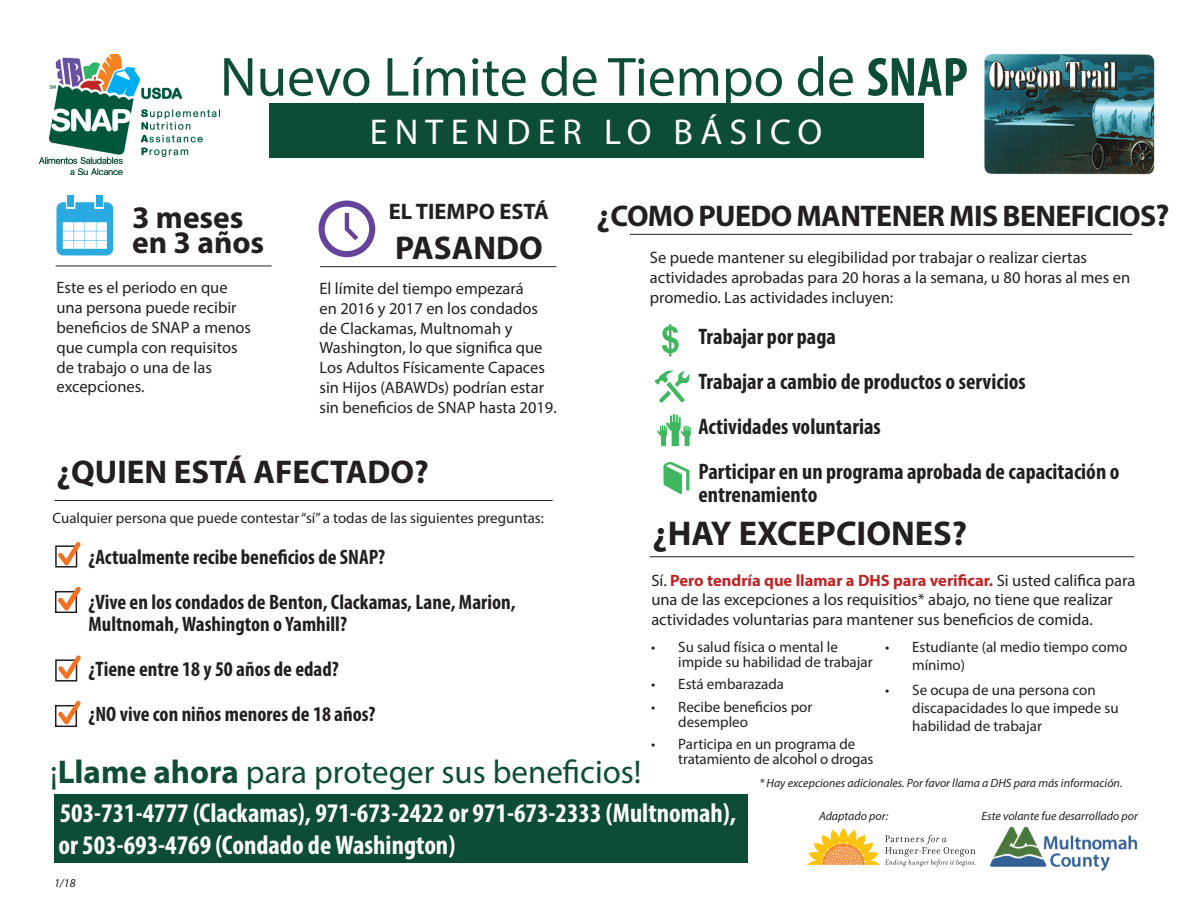
<style>
.page{position:relative;width:1188px;height:918px;background:#fff}
.page>*{position:absolute;margin:0;border:0;box-sizing:border-box;transform-origin:0 0}
.t1{font:55.5px "Myriad Pro";color:#0d4d35}
.t2{font:36px "Myriad Pro";letter-spacing:.2em;color:#fff}
.t3{font:700 34.5px "Myriad Pro";color:#231f20}
.t4{font:33px "Myriad Pro";color:#0d4e35}
.t5{font:700 33px "Myriad Pro";color:#231f20}
.t6{font:700 31.5px/25.5px "Myriad Pro";color:#231f20}
.t7{font:700 30px "Myriad Pro";letter-spacing:-.02em;color:#231f20}
.t8{font:700 condensed 27px/32.4px "Myriad Pro";color:#fff}
.t9{font:700 condensed 22.5px/45px "Myriad Pro";color:#231f20}
.t10{font:700 22.5px "Myriad Pro";color:#231f20}
.t11{font:700 condensed 21px/45px "Myriad Pro";color:#231f20}
.t12{font:16.5px/19.8px "Myriad Pro";color:#231f20}
.t13{font:15px/15px "Myriad Pro";color:#231f20}
.t14{font:italic 12px "Myriad Pro";color:#231f20}
.s1{font-weight:700;font-stretch:condensed}
.s2{font-size:31.5px}
.s3{font-weight:700}
.s4{font-weight:700;color:#be2425}
</style>
<div class="page">
<img style="left:990px;top:827px;width:148px;height:44px">
<img style="left:40px;top:54px;width:180px;height:121px">
<div style="left:96px;top:196px;width:6px;height:11px;background:#29aae1"></div>
<svg style="left:56px;top:202px;width:57px;height:53px"></svg>
<div style="left:68px;top:196px;width:6px;height:11px;background:#29aae1"></div>
<hr style="left:56px;top:266px;width:216px;height:1px;background:#231f20">
<hr style="left:320px;top:266px;width:237px;height:1px;background:#231f20">
<hr style="left:55px;top:500px;width:498px;height:1px;background:#231f20">
<hr style="left:630px;top:234px;width:502px;height:1px;background:#231f20">
<hr style="left:650px;top:556px;width:484px;height:1px;background:#231f20">
<div style="left:269px;top:103px;width:655px;height:54px;background:#0d4d35"></div>
<div style="left:55px;top:545px;width:22px;height:23px;border:2px solid #231f20"></div>
<div style="left:55px;top:659px;width:22px;height:23px;border:2px solid #231f20"></div>
<div style="left:55px;top:591px;width:22px;height:22px;border:2px solid #231f20"></div>
<div style="left:55px;top:705px;width:22px;height:22px;border:2px solid #231f20"></div>
<svg style="left:58px;top:655px;width:23px;height:24px"></svg>
<svg style="left:58px;top:701px;width:23px;height:23px"></svg>
<svg style="left:662px;top:324px;width:17px;height:32px"></svg>
<svg style="left:655px;top:371px;width:35px;height:32px"></svg>
<svg style="left:657px;top:414px;width:34px;height:32px"></svg>
<svg style="left:319px;top:201px;width:56px;height:56px"></svg>
<img style="left:984px;top:54px;width:171px;height:121px">
<svg style="left:663px;top:462px;width:26px;height:32px"></svg>
<svg style="left:58px;top:542px;width:23px;height:23px"></svg>
<svg style="left:58px;top:587px;width:23px;height:23px"></svg>
<svg style="left:807px;top:828px;width:169px;height:39px"></svg>
<div style="left:54px;top:794px;width:693px;height:68px;background:#0d4d35"></div>
<h1 class="t1" style="left:220px;top:43px;width:749px">Nuevo Límite de Tiempo de <span class="s1">SNAP</span></h1>
<h2 class="t2" style="left:370px;top:109px;width:454px">ENTENDER LO BÁSICO</h2>
<h3 class="t6" style="left:132px;top:203px;width:134px">3 meses en 3 años</h3>
<h3 class="t10" style="left:389px;top:197px;width:162px">EL TIEMPO ESTÁ</h3>
<h3 class="t5" style="left:395px;top:226px;width:149px">PASANDO</h3>
<p class="t12" style="left:56px;top:278px;width:196px">Este es el periodo en que una persona puede recibir beneficios de SNAP a menos que cumpla con requisitos de trabajo o una de las excepciones.</p>
<p class="t12" style="left:319px;top:278px;width:239px">El límite del tiempo empezará<br>en 2016 y 2017 en los condados de Clackamas, Multnomah y<br>Washington, lo que significa que<br>Los Adultos Físicamente Capaces sin Hijos (ABAWDs) podrían estar sin beneficios de SNAP hasta 2019.</p>
<h3 class="t5" style="left:57px;top:450px;width:374px">¿QUIEN ESTÁ AFECTADO?</h3>
<h3 class="t7" style="left:596px;top:196px;width:575px"><span class="s2">¿</span>COMO PUEDO MANTENER MIS BENEFICIOS<span class="s2">?</span></h3>
<p class="t12" style="left:650px;top:248px;width:482px">Se puede mantener su elegibilidad por trabajar o realizar ciertas actividades aprobadas para 20 horas a la semana, u 80 horas al mes en promedio. Las actividades incluyen:</p>
<h3 class="t9" style="left:698px;top:314px;width:423px">Trabajar por paga<br>Trabajar a cambio de productos o servicios Actividades voluntarias<br>Participar en un programa aprobada de capacitación o</h3>
<h3 class="t9" style="left:698px;top:471px;width:121px">entrenamiento</h3>
<p class="t13" style="left:53px;top:510px;width:493px">Cualquier persona que puede contestar “sí” a todas de las siguientes preguntas:</p>
<p class="t11" style="left:88px;top:534px;width:429px">¿Actualmente recibe beneficios de SNAP?<br>¿Vive en los condados de Benton, Clackamas, Lane, Marion,</p>
<p class="t11" style="left:88px;top:601px;width:289px">Multnomah, Washington o Yamhill? ¿Tiene entre 18 y 50 años de edad?<br>¿NO vive con niños menores de 18 años?</p>
<h3 class="t4" style="left:50px;top:751px;width:593px">¡<span class="s3">Llame ahora</span> para proteger sus beneficios!</h3>
<h3 class="t3" style="left:652px;top:511px;width:316px">¿HAY EXCEPCIONES?</h3>
<p class="t12" style="left:651px;top:570px;width:486px">Sí. <span class="s4">Pero tendría que llamar a DHS para verificar.</span> Si usted califica para una de las excepciones a los requisitios* abajo, no tiene que realizar actividades voluntarias para mantener sus beneficios de comida.</p>
<p class="t13" style="left:678px;top:639px;width:196px;text-indent:-27px">• Su salud física o mental le impide su habilidad de trabajar</p>
<p class="t13" style="left:651px;top:676px;width:134px">• Está embarazada</p>
<p class="t13" style="left:678px;top:699px;width:136px;text-indent:-27px">• Recibe beneficios por desempleo</p>
<p class="t13" style="left:678px;top:736px;width:197px;text-indent:-27px">• Participa en un programa de tratamiento de alcohol o drogas</p>
<p class="t13" style="left:912px;top:637px;width:217px;line-height:18px;text-indent:-27px">• Estudiante (al medio tiempo como mínimo)</p>
<p class="t13" style="left:912px;top:681px;width:208px;line-height:18px;text-indent:-27px">• Se ocupa de una persona con discapacidades lo que impede su habilidad de trabajar</p>
<p class="t14" style="left:759px;top:775px;width:365px">* Hay excepciones adicionales. Por favor llama a DHS para más información.</p>
<h3 class="t8" style="left:58px;top:796px;width:679px">503-731-4777 (Clackamas), 971-673-2422 or 971-673-2333 (Multnomah), or 503-693-4769 (Condado de Washington)</h3>
<p class="t14" style="left:54px;top:876px;width:23px">1/18</p>
<p class="t14" style="left:819px;top:808px;width:71px">Adaptado por:</p>
<p class="t14" style="left:982px;top:808px;width:158px">Este volante fue desarrollado por</p>
</div>
